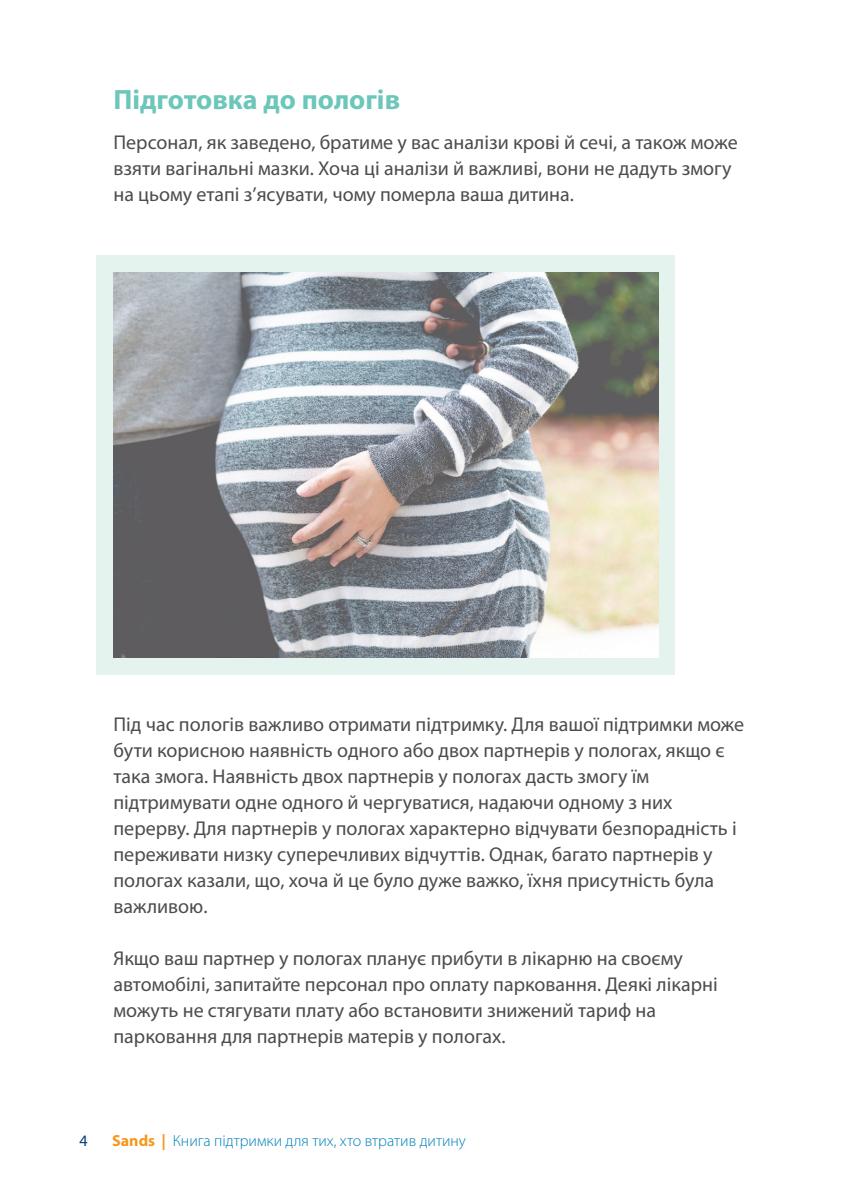
<style>
.page{position:relative;width:842px;height:1191px;background:#fff}
.page>*{position:absolute;margin:0;border:0;box-sizing:border-box;transform-origin:0 0}
.t1{font:700 28px "Myriad Pro";color:#6cc7ba}
.t2{font:20px/26px "Myriad Pro";color:#4b4c4d}
.t3{font:300 16px "Myriad Pro";color:#0082ba}
.t4{font:16px "Myriad Pro";color:#003d78}
.s1{font-weight:700;color:#f7971d}
</style>
<div class="page">
<div style="left:96px;top:255px;width:579px;height:420px;background:#e4f3ee"></div>
<img style="left:113px;top:272px;width:545px;height:386px">
<p class="t1" style="left:113px;top:81px;width:288px">Підготовка до пологів</p>
<p class="t2" style="left:113px;top:129px;width:625px">Персонал, як заведено, братиме у вас аналізи крові й сечі, а також може взяти вагінальні мазки. Хоча ці аналізи й важливі, вони не дадуть змогу на цьому етапі з’ясувати, чому померла ваша дитина.</p>
<p class="t2" style="left:113px;top:711px;width:632px">Під час пологів важливо отримати підтримку. Для вашої підтримки може бути корисною наявність одного або двох партнерів у пологах, якщо є така змога. Наявність двох партнерів у пологах дасть змогу їм підтримувати одне одного й чергуватися, надаючи одному з них перерву. Для партнерів у пологах характерно відчувати безпорадність і переживати низку суперечливих відчуттів. Однак, багато партнерів у пологах казали, що, хоча й це було дуже важко, їхня присутність була важливою.</p>
<p class="t2" style="left:113px;top:945px;width:605px">Якщо ваш партнер у пологах планує прибути в лікарню на своєму автомобілі, запитайте персонал про оплату парковання. Деякі лікарні можуть не стягувати плату або встановити знижений тариф на парковання для партнерів матерів у пологах.</p>
<p class="t4" style="left:79px;top:1130px;width:10px">4</p>
<p class="t3" style="left:112px;top:1130px;width:355px"><span class="s1">Sands |</span> Книга підтримки для тих, хто втратив дитину</p>
</div>
